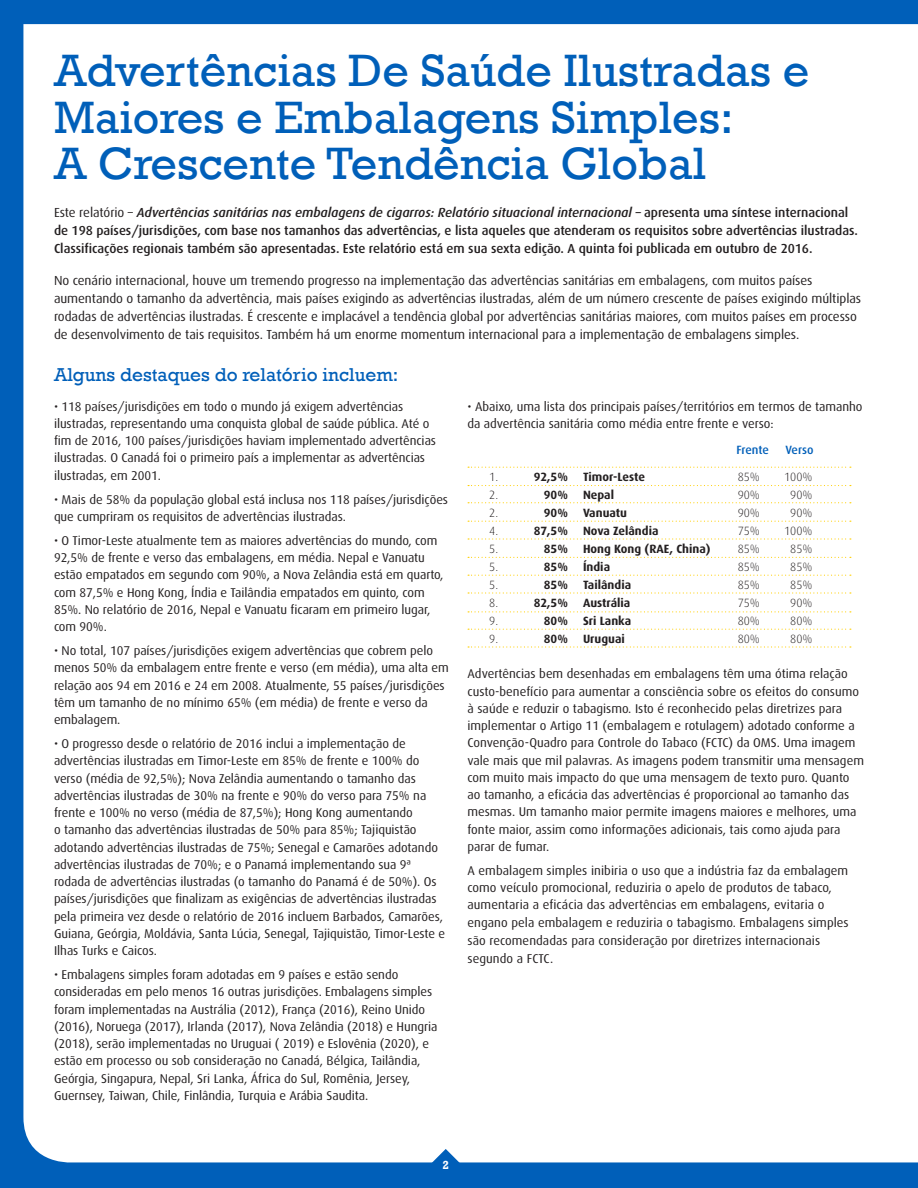
<style>
.page{position:relative;width:918px;height:1188px;background:#005fb9}
.page>*{position:absolute;margin:0;border:0;box-sizing:border-box;transform-origin:0 0}
.t1{font:46.5px/46.5px "Rockwell";color:#005fb9}
.Body_-_normal{font:19.2px "Rockwell";color:#005fb9}
.DEK{font:13.2px/18px "Dax";letter-spacing:-.005em;color:#231f20}
.DEK-2{font:500 13.2px/18px "Dax";letter-spacing:-.005em;color:#231f20}
.Bulleted_list{font:12.75px/17.2px "Dax";letter-spacing:-.005em;color:#231f20}
.Body_-_Bullet_List{font:12.75px/17.2px "Dax";letter-spacing:-.005em;color:#231f20}
.Bulleted_list-2{font:700 12px "Dax";color:#231f20}
.Bulleted_list-3{font:300 12px "Dax";color:#231f20}
.Bulleted_list-4{font:500 12px "Dax";letter-spacing:-.005em;color:#005fb9}
.t2{font:700 12px "Rockwell";color:#fff}
.s1{font-weight:400}
.s2{font-style:italic}
</style>
<div class="page">
<div style="left:23px;top:24px;width:895px;height:1139px;background:#fff"></div>
<svg style="left:419px;top:1149px;width:53px;height:14px"></svg>
<svg style="left:468px;top:485px;width:383px;height:1px"></svg>
<svg style="left:468px;top:467px;width:383px;height:1px"></svg>
<svg style="left:468px;top:502px;width:383px;height:1px"></svg>
<svg style="left:468px;top:521px;width:383px;height:1px"></svg>
<svg style="left:468px;top:538px;width:383px;height:2px"></svg>
<svg style="left:468px;top:557px;width:383px;height:1px"></svg>
<svg style="left:468px;top:575px;width:383px;height:1px"></svg>
<svg style="left:468px;top:592px;width:383px;height:2px"></svg>
<svg style="left:468px;top:611px;width:383px;height:1px"></svg>
<svg style="left:468px;top:629px;width:383px;height:1px"></svg>
<svg style="left:468px;top:646px;width:383px;height:2px"></svg>
<h2 class="t1" style="left:54px;top:48px;width:757px">Advertências De Saúde Ilustradas e<br>Maiores e Embalagens Simples:<br>A Crescente Tendência Global</h2>
<p class="DEK-2" style="left:54px;top:204px;width:806px"><span class="s1">Este relatório –</span> <span class="s2">Advertências sanitárias nas embalagens de cigarros: Relatório situacional internacional –</span> apresenta uma síntese internacional de 198 países/jurisdições, com base nos tamanhos das advertências, e lista aqueles que atenderam os requisitos sobre advertências ilustradas.<br>Classificações regionais também são apresentadas. Este relatório está em sua sexta edição. A quinta foi publicada em outubro de 2016.</p>
<p class="DEK" style="left:54px;top:272px;width:809px">No cenário internacional, houve um tremendo progresso na implementação das advertências sanitárias em embalagens, com muitos países aumentando o tamanho da advertência, mais países exigindo as advertências ilustradas, além de um número crescente de países exigindo múltiplas rodadas de advertências ilustradas. É crescente e implacável a tendência global por advertências sanitárias maiores, com muitos países em processo de desenvolvimento de tais requisitos. Também há um enorme momentum internacional para a implementação de embalagens simples.</p>
<p class="Body_-_normal" style="left:54px;top:363px;width:346px">Alguns destaques do relatório incluem:</p>
<p class="Body_-_Bullet_List" style="left:54px;top:398px;width:384px">• 118 países/jurisdições em todo o mundo já exigem advertências ilustradas, representando uma conquista global de saúde pública. Até o fim de 2016, 100 países/jurisdições haviam implementado advertências ilustradas. O Canadá foi o primeiro país a implementar as advertências ilustradas, em 2001.</p>
<p class="Body_-_Bullet_List" style="left:54px;top:491px;width:396px">• Mais de 58% da população global está inclusa nos 118 países/jurisdições que cumpriram os requisitos de advertências ilustradas.</p>
<p class="Body_-_Bullet_List" style="left:54px;top:532px;width:391px">• O Timor-Leste atualmente tem as maiores advertências do mundo, com 92,5% de frente e verso das embalagens, em média. Nepal e Vanuatu estão empatados em segundo com 90%, a Nova Zelândia está em quarto, com 87,5% e Hong Kong, Índia e Tailândia empatados em quinto, com 85%. No relatório de 2016, Nepal e Vanuatu ficaram em primeiro lugar, com 90%.</p>
<p class="Body_-_Bullet_List" style="left:54px;top:642px;width:396px">• No total, 107 países/jurisdições exigem advertências que cobrem pelo menos 50% da embalagem entre frente e verso (em média), uma alta em relação aos 94 em 2016 e 24 em 2008. Atualmente, 55 países/jurisdições têm um tamanho de no mínimo 65% (em média) de frente e verso da embalagem.</p>
<p class="Bulleted_list" style="left:54px;top:735px;width:393px">• O progresso desde o relatório de 2016 inclui a implementação de advertências ilustradas em Timor-Leste em 85% de frente e 100% do verso (média de 92,5%); Nova Zelândia aumentando o tamanho das advertências ilustradas de 30% na frente e 90% do verso para 75% na frente e 100% no verso (média de 87,5%); Hong Kong aumentando<br>o tamanho das advertências ilustradas de 50% para 85%; Tajiquistão adotando advertências ilustradas de 75%; Senegal e Camarões adotando advertências ilustradas de 70%; e o Panamá implementando sua 9ª rodada de advertências ilustradas (o tamanho do Panamá é de 50%). Os países/jurisdições que finalizam as exigências de advertências ilustradas pela primeira vez desde o relatório de 2016 incluem Barbados, Camarões, Guiana, Geórgia, Moldávia, Santa Lúcia, Senegal, Tajiquistão, Timor-Leste e Ilhas Turks e Caicos.</p>
<p class="Bulleted_list" style="left:54px;top:966px;width:385px">• Embalagens simples foram adotadas em 9 países e estão sendo consideradas em pelo menos 16 outras jurisdições. Embalagens simples foram implementadas na Austrália (2012), França (2016), Reino Unido (2016), Noruega (2017), Irlanda (2017), Nova Zelândia (2018) e Hungria (2018), serão implementadas no Uruguai ( 2019) e Eslovênia (2020), e estão em processo ou sob consideração no Canadá, Bélgica, Tailândia, Geórgia, Singapura, Nepal, Sri Lanka, África do Sul, Romênia, Jersey, Guernsey, Taiwan, Chile, Finlândia, Turquia e Arábia Saudita.</p>
<p class="Bulleted_list" style="left:468px;top:398px;width:397px">• Abaixo, uma lista dos principais países/territórios em termos de tamanho da advertência sanitária como média entre frente e verso:</p>
<p class="Bulleted_list-4" style="left:736px;top:443px;width:34px">Frente</p>
<p class="Bulleted_list-4" style="left:785px;top:443px;width:30px">Verso</p>
<p class="Bulleted_list-3" style="left:489px;top:470px;width:10px">1.</p>
<p class="Bulleted_list-2" style="left:534px;top:470px;width:36px">92,5%</p>
<p class="Bulleted_list-2" style="left:583px;top:470px;width:64px">Timor-Leste</p>
<p class="Bulleted_list-3" style="left:738px;top:470px;width:24px">85%</p>
<p class="Bulleted_list-3" style="left:784px;top:470px;width:30px">100%</p>
<p class="Bulleted_list-3" style="left:489px;top:488px;width:10px">2.</p>
<p class="Bulleted_list-2" style="left:544px;top:488px;width:26px">90%</p>
<p class="Bulleted_list-2" style="left:583px;top:488px;width:33px">Nepal</p>
<p class="Bulleted_list-3" style="left:738px;top:488px;width:24px">90%</p>
<p class="Bulleted_list-3" style="left:790px;top:488px;width:24px">90%</p>
<p class="Bulleted_list-3" style="left:489px;top:506px;width:10px">2.</p>
<p class="Bulleted_list-2" style="left:544px;top:506px;width:26px">90%</p>
<p class="Bulleted_list-2" style="left:583px;top:506px;width:46px">Vanuatu</p>
<p class="Bulleted_list-3" style="left:738px;top:506px;width:24px">90%</p>
<p class="Bulleted_list-3" style="left:790px;top:506px;width:24px">90%</p>
<p class="Bulleted_list-3" style="left:489px;top:524px;width:10px">4.</p>
<p class="Bulleted_list-2" style="left:534px;top:524px;width:36px">87,5%</p>
<p class="Bulleted_list-2" style="left:583px;top:524px;width:77px">Nova Zelândia</p>
<p class="Bulleted_list-3" style="left:738px;top:524px;width:24px">75%</p>
<p class="Bulleted_list-3" style="left:784px;top:524px;width:30px">100%</p>
<p class="Bulleted_list-3" style="left:489px;top:542px;width:10px">5.</p>
<p class="Bulleted_list-2" style="left:544px;top:542px;width:26px">85%</p>
<p class="Bulleted_list-2" style="left:583px;top:542px;width:129px">Hong Kong (RAE, China)</p>
<p class="Bulleted_list-3" style="left:738px;top:542px;width:24px">85%</p>
<p class="Bulleted_list-3" style="left:790px;top:542px;width:24px">85%</p>
<p class="Bulleted_list-3" style="left:489px;top:560px;width:10px">5.</p>
<p class="Bulleted_list-2" style="left:544px;top:560px;width:26px">85%</p>
<p class="Bulleted_list-2" style="left:583px;top:560px;width:29px">Índia</p>
<p class="Bulleted_list-3" style="left:738px;top:560px;width:24px">85%</p>
<p class="Bulleted_list-3" style="left:790px;top:560px;width:24px">85%</p>
<p class="Bulleted_list-3" style="left:489px;top:578px;width:10px">5.</p>
<p class="Bulleted_list-2" style="left:544px;top:578px;width:26px">85%</p>
<p class="Bulleted_list-2" style="left:583px;top:578px;width:50px">Tailândia</p>
<p class="Bulleted_list-3" style="left:738px;top:578px;width:24px">85%</p>
<p class="Bulleted_list-3" style="left:790px;top:578px;width:24px">85%</p>
<p class="Bulleted_list-3" style="left:489px;top:596px;width:10px">8.</p>
<p class="Bulleted_list-2" style="left:534px;top:596px;width:36px">82,5%</p>
<p class="Bulleted_list-2" style="left:583px;top:596px;width:49px">Austrália</p>
<p class="Bulleted_list-3" style="left:738px;top:596px;width:24px">75%</p>
<p class="Bulleted_list-3" style="left:790px;top:596px;width:24px">90%</p>
<p class="Bulleted_list-3" style="left:489px;top:614px;width:10px">9.</p>
<p class="Bulleted_list-2" style="left:544px;top:614px;width:26px">80%</p>
<p class="Bulleted_list-2" style="left:583px;top:614px;width:50px">Sri Lanka</p>
<p class="Bulleted_list-3" style="left:738px;top:614px;width:24px">80%</p>
<p class="Bulleted_list-3" style="left:790px;top:614px;width:24px">80%</p>
<p class="Bulleted_list-3" style="left:489px;top:632px;width:10px">9.</p>
<p class="Bulleted_list-2" style="left:544px;top:632px;width:26px">80%</p>
<p class="Bulleted_list-2" style="left:583px;top:632px;width:43px">Uruguai</p>
<p class="Bulleted_list-3" style="left:738px;top:632px;width:24px">80%</p>
<p class="Bulleted_list-3" style="left:790px;top:632px;width:24px">80%</p>
<p class="Bulleted_list" style="left:468px;top:666px;width:398px">Advertências bem desenhadas em embalagens têm uma ótima relação custo-benefício para aumentar a consciência sobre os efeitos do consumo à saúde e reduzir o tabagismo. Isto é reconhecido pelas diretrizes para implementar o Artigo 11 (embalagem e rotulagem) adotado conforme a Convenção-Quadro para Controle do Tabaco (FCTC) da OMS. Uma imagem vale mais que mil palavras. As imagens podem transmitir uma mensagem com muito mais impacto do que uma mensagem de texto puro. Quanto ao tamanho, a eficácia das advertências é proporcional ao tamanho das mesmas. Um tamanho maior permite imagens maiores e melhores, uma fonte maior, assim como informações adicionais, tais como ajuda para parar de fumar.</p>
<p class="Bulleted_list" style="left:468px;top:862px;width:383px">A embalagem simples inibiria o uso que a indústria faz da embalagem como veículo promocional, reduziria o apelo de produtos de tabaco, aumentaria a eficácia das advertências em embalagens, evitaria o engano pela embalagem e reduziria o tabagismo. Embalagens simples são recomendadas para consideração por diretrizes internacionais segundo a FCTC.</p>
<p class="t2" style="left:442px;top:1158px;width:8px">2</p>
</div>
